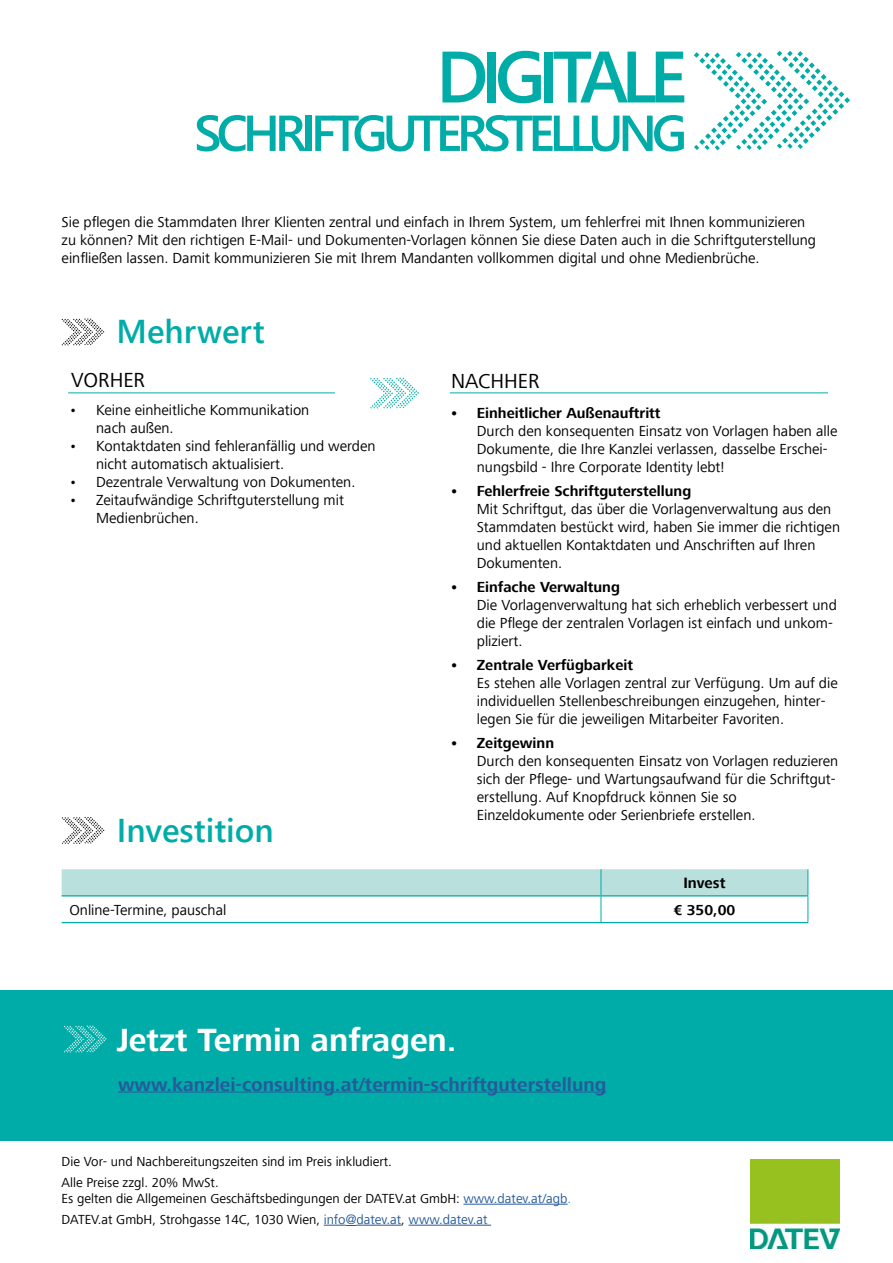
<style>
.page{position:relative;width:893px;height:1263px;background:#fff}
.page>*{position:absolute;margin:0;border:0;box-sizing:border-box;transform-origin:0 0}
.t1{font:600 72.6px "Segoe UI";letter-spacing:-.1em;color:#00aca8}
.t2{font:600 50.4px "Segoe UI";letter-spacing:-.1em;color:#00aca8}
.t3{font:700 33px "Frutiger Next Com";color:#fff}
.t4{font:600 33px "Segoe UI";color:#00aca8}
.t5{font:21px "Frutiger Next Com";color:#000}
.t6{font:700 19.5px "Frutiger Next Com";color:#265b9b}
.t7{font:700 15.45px "Frutiger Next Com";color:#000}
.t8{font:15px/18px "Frutiger Next Com";color:#000}
.t9{font:700 15px "Frutiger Next Com";color:#000}
.t10{font:13.5px/21px "Frutiger Next Com";color:#000}
.s1{color:#265b9b}
.s2{color:#00aca8}
.s3{font-family:"Frutiger LT Std";font-weight:300;color:#265b9b}
</style>
<div class="page">
<svg style="left:694px;top:51px;width:156px;height:99px"></svg>
<svg style="left:62px;top:318px;width:42px;height:28px"></svg>
<svg style="left:370px;top:377px;width:49px;height:32px"></svg>
<hr style="left:68px;top:392px;width:267px;height:1px;background:#00aca8">
<hr style="left:450px;top:392px;width:378px;height:1px;background:#00aca8">
<hr style="left:62px;top:922px;width:539px;height:1px;background:#00aca8">
<hr style="left:601px;top:922px;width:207px;height:1px;background:#00aca8">
<svg style="left:62px;top:869px;width:747px;height:53px"></svg>
<svg style="left:62px;top:817px;width:42px;height:27px"></svg>
<div style="left:0;top:990px;width:893px;height:151px;background:#00aca8"></div>
<hr style="left:118px;top:1091px;width:488px;height:1px;background:#265b9b">
<svg style="left:64px;top:1025px;width:43px;height:28px"></svg>
<hr style="left:463px;top:1204px;width:105px;height:1px;background:#265b9b">
<svg style="left:324px;top:1225px;width:32px;height:1px"></svg>
<hr style="left:356px;top:1225px;width:45px;height:1px;background:#265b9b">
<hr style="left:409px;top:1225px;width:82px;height:1px;background:#265b9b">
<img style="left:750px;top:1160px;width:90px;height:88px">
<h1 class="t1" style="left:436px;top:35px;width:252px">DIGITALE</h1>
<h2 class="t2" style="left:194px;top:104px;width:494px">SCHRIFTGUTERSTELLUNG</h2>
<p class="t8" style="left:62px;top:213px;width:756px">Sie pflegen die Stammdaten Ihrer Klienten zentral und einfach in Ihrem System, um fehlerfrei mit Ihnen kommunizieren zu können? Mit den richtigen E-Mail- und Dokumenten-Vorlagen können Sie diese Daten auch in die Schriftguterstellung einfließen lassen. Damit kommunizieren Sie mit Ihrem Mandanten vollkommen digital und ohne Medienbrüche.</p>
<h3 class="t4" style="left:117px;top:312px;width:150px">Mehrwert</h3>
<h3 class="t5" style="left:71px;top:368px;width:75px">VORHER</h3>
<p class="t8" style="left:96px;top:402px;width:215px;text-indent:-27px">• Keine einheitliche Kommunikation nach außen.</p>
<p class="t8" style="left:96px;top:438px;width:281px;text-indent:-27px">• Kontaktdaten sind fehleranfällig und werden nicht automatisch aktualisiert.</p>
<p class="t8" style="left:69px;top:474px;width:288px">• Dezentrale Verwaltung von Dokumenten.</p>
<p class="t8" style="left:96px;top:492px;width:249px;text-indent:-27px">• Zeitaufwändige Schriftguterstellung mit<br>Medienbrüchen.</p>
<h3 class="t4" style="left:117px;top:811px;width:159px">Investition</h3>
<h3 class="t5" style="left:451px;top:369px;width:90px">NACHHER</h3>
<p class="t9" style="left:450px;top:407px;width:212px">• Einheitlicher Außenauftritt</p>
<p class="t8" style="left:477px;top:422px;width:362px">Durch den konsequenten Einsatz von Vorlagen haben alle<br>Dokumente, die Ihre Kanzlei verlassen, dasselbe Erschei&shy;nungsbild - Ihre Corporate Identity lebt!</p>
<p class="t9" style="left:450px;top:485px;width:243px">• Fehlerfreie Schriftguterstellung</p>
<p class="t8" style="left:477px;top:500px;width:365px">Mit Schriftgut, das über die Vorlagenverwaltung aus den Stammdaten bestückt wird, haben Sie immer die richtigen und aktuellen Kontaktdaten und Anschriften auf Ihren Dokumenten.</p>
<p class="t9" style="left:450px;top:581px;width:172px">• Einfache Verwaltung</p>
<p class="t8" style="left:477px;top:596px;width:361px">Die Vorlagenverwaltung hat sich erheblich verbessert und die Pflege der zentralen Vorlagen ist einfach und unkom&shy;pliziert.</p>
<p class="t9" style="left:450px;top:659px;width:185px">• Zentrale Verfügbarkeit</p>
<p class="t8" style="left:477px;top:674px;width:362px">Es stehen alle Vorlagen zentral zur Verfügung. Um auf die individuellen Stellenbeschreibungen einzugehen, hinter&shy;legen Sie für die jeweiligen Mitarbeiter Favoriten.</p>
<p class="t9" style="left:450px;top:737px;width:106px">• Zeitgewinn</p>
<p class="t8" style="left:477px;top:752px;width:363px">Durch den konsequenten Einsatz von Vorlagen reduzieren sich der Pflege- und Wartungsaufwand für die Schriftgut&shy;erstellung. Auf Knopfdruck können Sie so Einzeldokumente oder Serienbriefe erstellen.</p>
<p class="t7" style="left:683px;top:877px;width:44px">Invest</p>
<p class="t8" style="left:69px;top:901px;width:158px">Online-Termine, pauschal</p>
<p class="t9" style="left:674px;top:904px;width:63px">€ 350,00</p>
<h3 class="t3" style="left:117px;top:1027px;width:341px">Jetzt Termin anfragen.</h3>
<h3 class="t6" style="left:118px;top:1076px;width:490px">www.kanzlei-consulting.at/termin-schriftguterstellung</h3>
<p class="t10" style="left:62px;top:1151px;width:332px">Die Vor- und Nachbereitungszeiten sind im Preis inkludiert.<br>Alle Preise zzgl. 20% MwSt.</p>
<p class="t10" style="left:62px;top:1188px;width:511px">Es gelten die Allgemeinen Geschäftsbedingungen der DATEV.at GmbH: <span class="s1">www.datev.at/agb</span><span class="s2">.<br></span>DATEV.at GmbH, Strohgasse 14C, 1030 Wien, <span class="s1">info</span><span class="s3">@</span><span class="s1">datev.at</span>, <span class="s1">www.datev.at</span></p>
</div>
